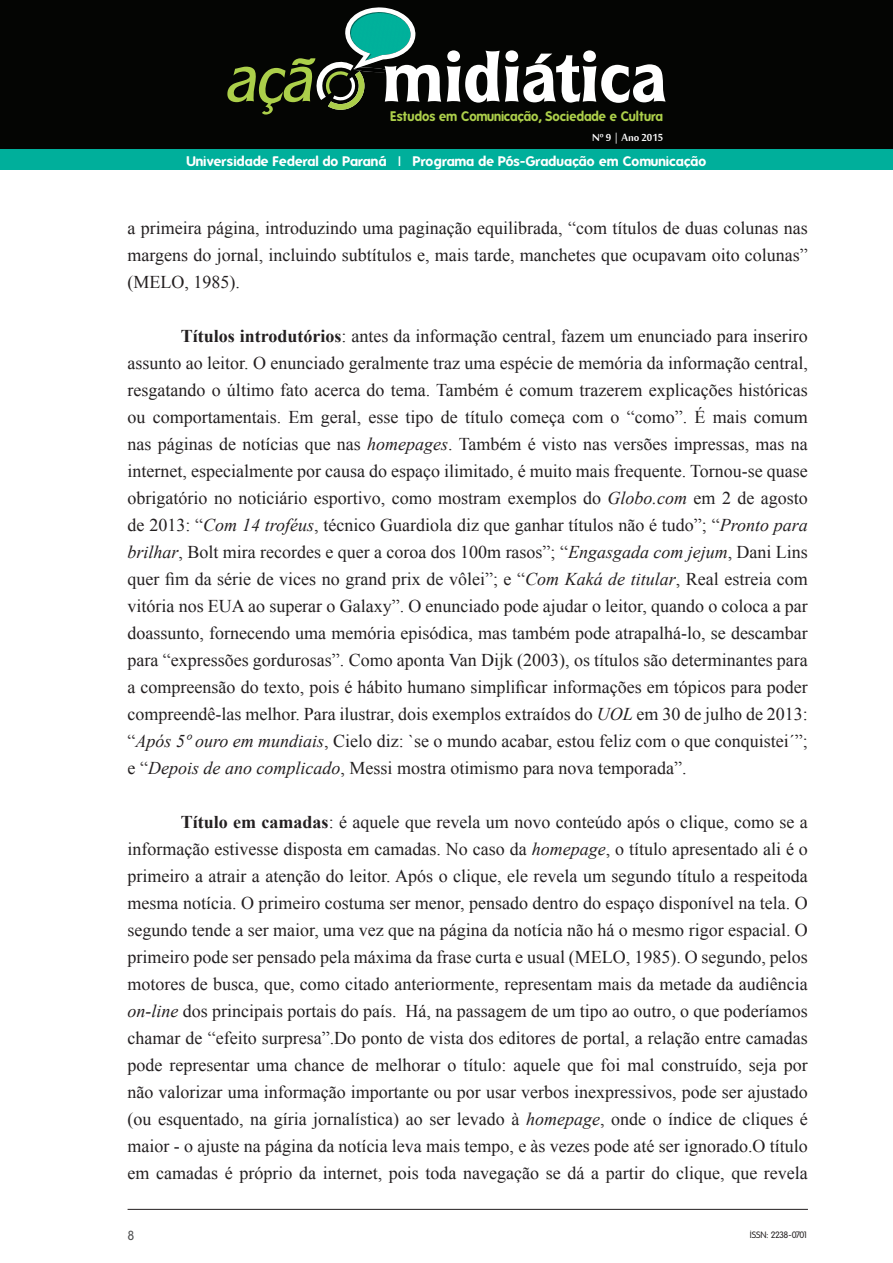
<style>
.page{position:relative;width:893px;height:1263px;background:#fff}
.page>*{position:absolute;margin:0;border:0;box-sizing:border-box;transform-origin:0 0}
.t1{font:18px/27px "Times New Roman";color:#231f20;text-align:justify}
.t2{font:15.6px "Mool Boran";color:#fff}
.t3{font:700 13.5px "Folks";letter-spacing:.01em;color:#fff}
.t4{font:700 13.5px "Folks";color:#accf4a;scale:.94 1}
.t5{font:12.75px "Folks";color:#4b4c4d}
.t6{font:9px "Folks";letter-spacing:-.065em;color:#231f20}
.s1{font-weight:700}
.s2{font-style:italic}
</style>
<div class="page">
<hr style="left:128px;top:1209px;width:680px;height:1px;background:#231f20">
<div style="left:0;top:0;width:893px;height:149px;background:#040503"></div>
<div style="left:0;top:149px;width:893px;height:21px;background:#00af9b"></div>
<svg style="left:227px;top:7px;width:439px;height:108px"></svg>
<p class="t4" style="left:391px;top:108px;width:292px">Estudos em Comunicação, Sociedade e Cultura</p>
<p class="t2" style="left:592px;top:126px;width:73px">Nº 9 | Ano 2015</p>
<p class="t3" style="left:186px;top:153px;width:522px">Universidade Federal do Paraná | Programa de Pós-Graduação em Comunicação</p>
<p class="t1" style="left:128px;top:214px;width:682px">a primeira página, introduzindo uma paginação equilibrada, “com títulos de duas colunas nas margens do jornal, incluindo subtítulos e, mais tarde, manchetes que ocupavam oito colunas” (MELO, 1985).</p>
<p class="t1" style="left:128px;top:322px;width:682px;text-indent:53px"><span class="s1">Títulos introdutórios</span>: antes da informação central, fazem um enunciado para inseriro assunto ao leitor. O enunciado geralmente traz uma espécie de memória da informação central, resgatando o último fato acerca do tema. Também é comum trazerem explicações históricas ou comportamentais. Em geral, esse tipo de título começa com o “como”. É mais comum nas páginas de notícias que nas <span class="s2">homepages</span>. Também é visto nas versões impressas, mas na internet, especialmente por causa do espaço ilimitado, é muito mais frequente. Tornou-se quase obrigatório no noticiário esportivo, como mostram exemplos do <span class="s2">Globo.com</span> em 2 de agosto de 2013: “<span class="s2">Com 14 troféus</span>, técnico Guardiola diz que ganhar títulos não é tudo”; “<span class="s2">Pronto para brilhar</span>, Bolt mira recordes e quer a coroa dos 100m rasos”; “<span class="s2">Engasgada com jejum</span>, Dani Lins quer fim da série de vices no grand prix de vôlei”; e “<span class="s2">Com Kaká de titular</span>, Real estreia com vitória nos EUA ao superar o Galaxy”. O enunciado pode ajudar o leitor, quando o coloca a par doassunto, fornecendo uma memória episódica, mas também pode atrapalhá-lo, se descambar para “expressões gordurosas”. Como aponta Van Dijk (2003), os títulos são determinantes para a compreensão do texto, pois é hábito humano simplificar informações em tópicos para poder compreendê-las melhor. Para ilustrar, dois exemplos extraídos do <span class="s2">UOL</span> em 30 de julho de 2013: “<span class="s2">Após 5º ouro em mundiais</span>, Cielo diz: `se o mundo acabar, estou feliz com o que conquistei´”; e “<span class="s2">Depois de ano complicado</span>, Messi mostra otimismo para nova temporada”.</p>
<p class="t1" style="left:128px;top:808px;width:682px;text-indent:53px"><span class="s1">Título em camadas</span>: é aquele que revela um novo conteúdo após o clique, como se a informação estivesse disposta em camadas. No caso da <span class="s2">homepage</span>, o título apresentado ali é o primeiro a atrair a atenção do leitor. Após o clique, ele revela um segundo título a respeitoda mesma notícia. O primeiro costuma ser menor, pensado dentro do espaço disponível na tela. O segundo tende a ser maior, uma vez que na página da notícia não há o mesmo rigor espacial. O primeiro pode ser pensado pela máxima da frase curta e usual (MELO, 1985). O segundo, pelos motores de busca, que, como citado anteriormente, representam mais da metade da audiência <span class="s2">on-line</span> dos principais portais do país. Há, na passagem de um tipo ao outro, o que poderíamos chamar de “efeito surpresa”.Do ponto de vista dos editores de portal, a relação entre camadas pode representar uma chance de melhorar o título: aquele que foi mal construído, seja por não valorizar uma informação importante ou por usar verbos inexpressivos, pode ser ajustado (ou esquentado, na gíria jornalística) ao ser levado à <span class="s2">homepage</span>, onde o índice de cliques é maior - o ajuste na página da notícia leva mais tempo, e às vezes pode até ser ignorado.O título em camadas é próprio da internet, pois toda navegação se dá a partir do clique, que revela</p>
<p class="t5" style="left:128px;top:1229px;width:8px">8</p>
<p class="t6" style="left:750px;top:1230px;width:60px">ISSN: 2238-0701</p>
</div>
